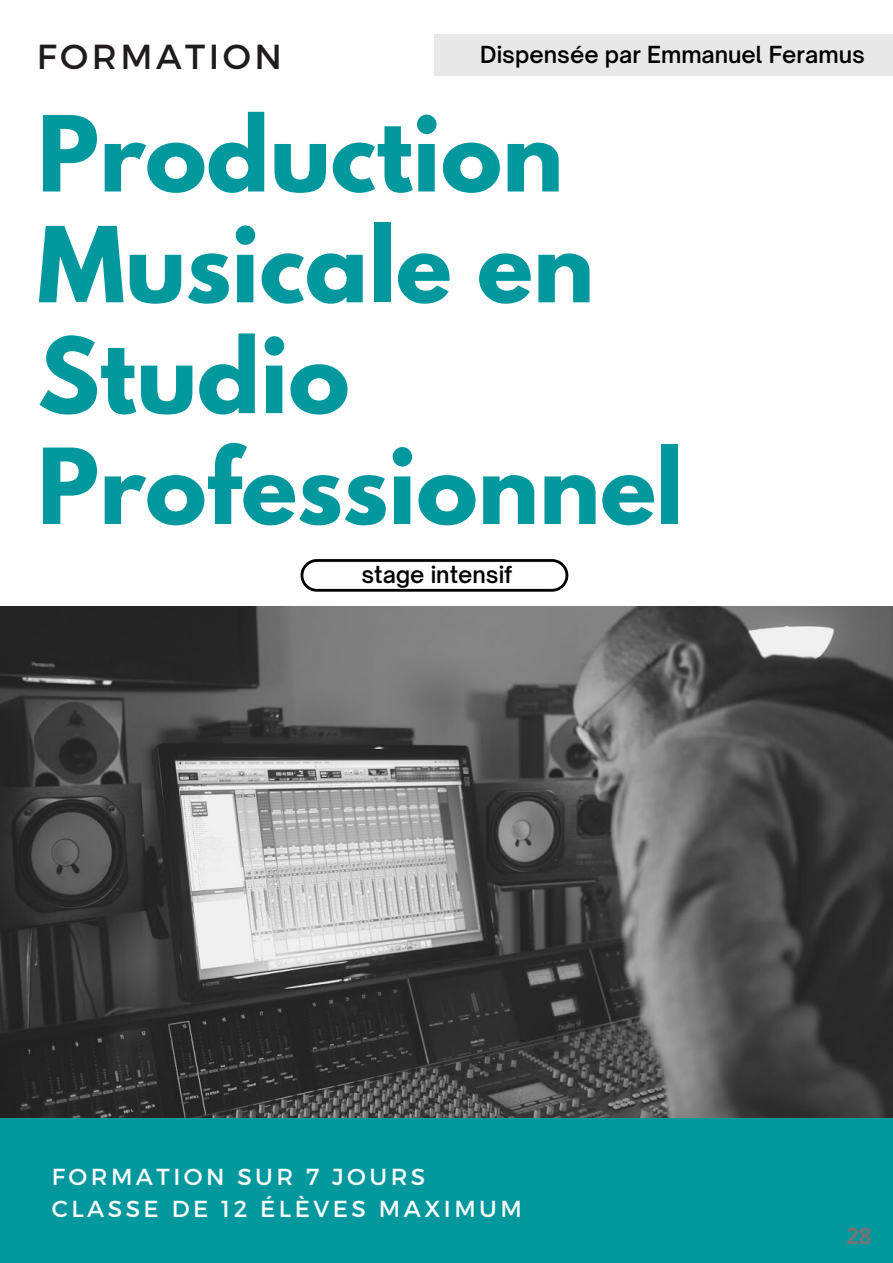
<style>
.page{position:relative;width:893px;height:1263px;background:#fff}
.page>*{position:absolute;margin:0;border:0;box-sizing:border-box;transform-origin:0 0}
.t1{font:700 92.62px/110.9px "League Spartan";color:#03989e}
.t2{font:34.72px "Montserrat";letter-spacing:.1em;color:#201c1c}
.t3{font:23.17px "Montserrat";letter-spacing:.15em;color:#fbfbfb}
.t4{font:700 22.65px "Open Sans";color:#737373}
.t5{font:600 22.5px "Open Sauce One";color:#000}
</style>
<div class="page">
<div style="left:434px;top:34px;width:459px;height:41px;background:#e8e8e8"></div>
<img style="left:0;top:607px;width:893px;height:512px">
<div style="left:0;top:1119px;width:893px;height:144px;background:#03989e"></div>
<svg style="left:300px;top:559px;width:268px;height:33px"></svg>
<p class="t2" style="left:37px;top:34px;width:247px">FORMATION</p>
<p class="t5" style="left:480px;top:40px;width:386px">Dispensée par Emmanuel Feramus</p>
<p class="t1" style="left:37px;top:111px;width:647px">Production<br>Musicale en<br>Studio<br>Professionnel</p>
<p class="t5" style="left:361px;top:561px;width:152px">stage intensif</p>
<p class="t3" style="left:52px;top:1162px;width:375px">FORMATION SUR 7 JOURS</p>
<p class="t3" style="left:52px;top:1194px;width:471px">CLASSE DE 12 ÉLÈVES MAXIMUM</p>
<p class="t4" style="left:846px;top:1219px;width:27px">28</p>
</div>
